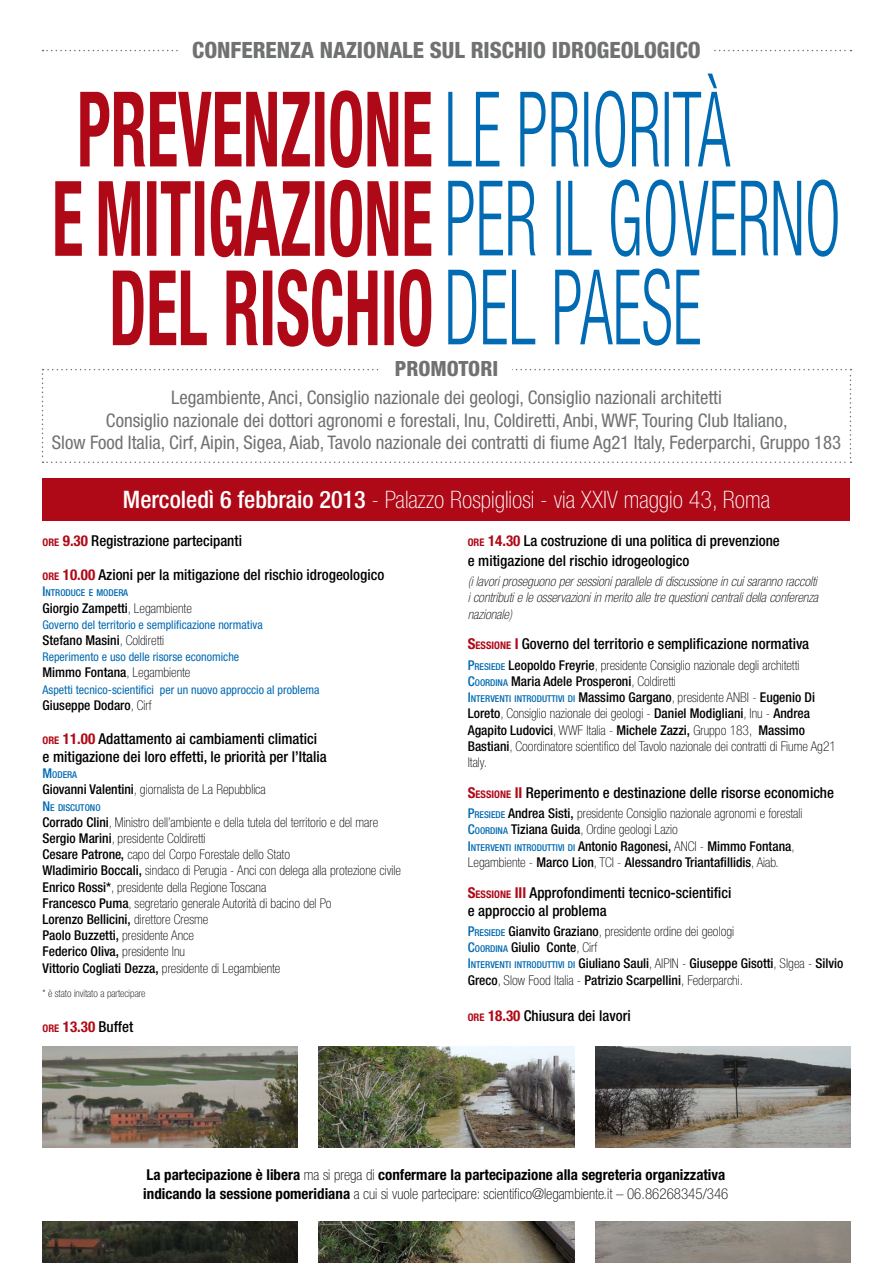
<style>
.page{position:relative;width:893px;height:1263px;background:#fff}
.page>*{position:absolute;margin:0;border:0;box-sizing:border-box;transform-origin:0 0}
.t1{font:100 condensed 24.15px "Helvetica Neue LT Std";color:#fff}
.t2{font:800 condensed 22.5px "Helvetica Neue LT Std";color:#707172}
.t3{font:800 condensed 21px "Helvetica Neue LT Std";color:#707172}
.t4{font:condensed 18.75px/22.5px "Helvetica Neue LT Std";color:#707172;text-align:center}
.t5{font:500 condensed 15px/18px "Helvetica Neue LT Std";color:#000}
.t6{font:700 condensed 15px/19.5px "Helvetica Neue LT Std";color:#000}
.t7{font:100 condensed 13.5px/16.2px "Helvetica Neue LT Std";color:#000}
.t8{font:500 condensed 13.5px/16.2px "Helvetica Neue LT Std";color:#000}
.t9{font:italic 100 condensed 13.5px/16.2px "Helvetica Neue LT Std";color:#000;text-align:justify}
.t10{font:condensed 12px "Helvetica Neue LT Std";color:#006ab3}
.t11{font:100 condensed 10.5px "Helvetica Neue LT Std";color:#000}
.t12{font:500 condensed 9.45px "Helvetica Neue LT Std";color:#006ab3}
.s1{font-weight:500}
.s2{font-weight:700;font-size:10.5px;color:#af0917}
.s3{font-weight:700;color:#af0917}
.s4{font-size:13.5px}
.s5{font-weight:100}
.s6{font-weight:500;color:#006ab3}
.s7{font-weight:500;font-size:9.45px;color:#006ab3}
.s8{font-size:13.5px;color:#000}
.s9{font-weight:100;font-size:13.5px;color:#000}
.s10{color:#006ab3}
.s11{font-size:9.45px;color:#006ab3}
</style>
<div class="page">
<img style="left:43px;top:1047px;width:255px;height:216px">
<img style="left:319px;top:1047px;width:255px;height:216px">
<img style="left:595px;top:1047px;width:255px;height:216px">
<div style="left:0;top:1148px;width:893px;height:72px;background:#fff"></div>
<div style="left:43px;top:478px;width:807px;height:42px;background:#af0917"></div>
<svg style="left:43px;top:50px;width:808px;height:1px"></svg>
<div style="left:179px;top:29px;width:534px;height:42px;background:#fff"></div>
<svg style="left:42px;top:369px;width:809px;height:94px"></svg>
<div style="left:381px;top:361px;width:131px;height:15px;background:#fff"></div>
<svg style="left:113px;top:269px;width:318px;height:78px"></svg>
<svg style="left:55px;top:180px;width:376px;height:77px"></svg>
<svg style="left:80px;top:90px;width:351px;height:78px"></svg>
<svg style="left:448px;top:268px;width:252px;height:78px"></svg>
<svg style="left:448px;top:180px;width:390px;height:77px"></svg>
<svg style="left:448px;top:74px;width:282px;height:94px"></svg>
<h2 class="t2" style="left:192px;top:36px;width:510px">CONFERENZA NAZIONALE SUL RISCHIO IDROGEOLOGICO</h2>
<h3 class="t3" style="left:395px;top:356px;width:84px">PROMOTORI</h3>
<p class="t4" style="left:52px;top:386px;width:791px">Legambiente, Anci, Consiglio nazionale dei geologi, Consiglio nazionali architetti<br>Consiglio nazionale dei dottori agronomi e forestali, Inu, Coldiretti, Anbi, WWF, Touring Club Italiano,<br>Slow Food Italia, Cirf, Aipin, Sigea, Aiab, Tavolo nazionale dei contratti di fiume Ag21 Italy, Federparchi, Gruppo 183</p>
<h1 class="t1" style="left:123px;top:486px;width:649px"><span class="s1">Mercoledì 6 febbraio 2013</span> - Palazzo Rospigliosi - via XXIV maggio 43, Roma</h1>
<p class="t5" style="left:43px;top:531px;width:201px"><span class="s2">ORE</span> <span class="s3">9.30</span> Registrazione partecipanti</p>
<p class="t5" style="left:43px;top:566px;width:343px"><span class="s2">ORE</span> <span class="s3">10.00</span> Azioni per la mitigazione del rischio idrogeologico</p>
<p class="t12" style="left:43px;top:587px;width:87px"><span class="s4">I</span>NTRODUCE E MODERA</p>
<p class="t8" style="left:43px;top:599px;width:151px">Giorgio Zampetti<span class="s5">, Legambiente</span></p>
<p class="t10" style="left:43px;top:618px;width:222px">Governo del territorio e semplificazione normativa</p>
<p class="t8" style="left:43px;top:632px;width:123px">Stefano Masini<span class="s5">, Coldiretti</span></p>
<p class="t10" style="left:43px;top:650px;width:198px">Reperimento e uso delle risorse economiche</p>
<p class="t8" style="left:43px;top:664px;width:149px">Mimmo Fontana<span class="s5">, Legambiente</span></p>
<p class="t10" style="left:43px;top:682px;width:278px">Aspetti tecnico-scientifici per un nuovo approccio al problema</p>
<p class="t8" style="left:43px;top:697px;width:110px">Giuseppe Dodaro<span class="s5">, Cirf</span></p>
<p class="t5" style="left:43px;top:729px;width:286px"><span class="s2">ORE</span> <span class="s3">11.00</span> Adattamento ai cambiamenti climatici e mitigazione dei loro effetti, le priorità per l’Italia</p>
<p class="t12" style="left:43px;top:769px;width:36px"><span class="s4">M</span>ODERA</p>
<p class="t7" style="left:43px;top:781px;width:225px"><span class="s1">Giovanni Valentini</span>, giornalista de La Repubblica</p>
<p class="t12" style="left:43px;top:802px;width:60px"><span class="s4">N</span> E DISCUTONO</p>
<p class="t7" style="left:43px;top:814px;width:360px"><span class="s1">Corrado Clini</span>, Ministro dell’ambiente e della tutela del territorio e del mare <span class="s1">Sergio Marini</span>, presidente Coldiretti<br><span class="s1">Cesare Patrone,</span> capo del Corpo Forestale dello Stato<br><span class="s1">Wladimirio Boccali,</span> sindaco di Perugia - Anci con delega alla protezione civile <span class="s1">Enrico Rossi*</span>, presidente della Regione Toscana<br><span class="s1">Francesco Puma</span>, segretario generale Autorità di bacino del Po<br><span class="s1">Lorenzo Bellicini,</span> direttore Cresme<br><span class="s1">Paolo Buzzetti,</span> presidente Ance<br><span class="s1">Federico Oliva,</span> presidente Inu<br><span class="s1">Vittorio Cogliati Dezza,</span> presidente di Legambiente</p>
<p class="t11" style="left:43px;top:988px;width:105px">* è stato invitato a partecipare</p>
<p class="t5" style="left:43px;top:1017px;width:92px"><span class="s2">ORE</span> <span class="s3">13.30</span> Buffet</p>
<p class="t5" style="left:468px;top:530px;width:314px;line-height:19.8px"><span class="s2">ORE</span> <span class="s3">14.30</span> La costruzione di una politica di prevenzione e mitigazione del rischio idrogeologico</p>
<p class="t9" style="left:468px;top:574px;width:352px">(i lavori proseguono per sessioni parallele di discussione in cui saranno raccolti i contributi e le osservazioni in merito alle tre questioni centrali della conferenza nazionale)</p>
<p class="t5" style="left:468px;top:635px;width:343px"><span class="s3">S</span><span class="s2">ESSIONE</span> <span class="s3">I</span> Governo del territorio e semplificazione normativa</p>
<p class="t7" style="left:468px;top:657px;width:333px"><span class="s6">P</span><span class="s7">RESIEDE</span> <span class="s1">Leopoldo Freyrie</span>, presidente Consiglio nazionale degli architetti<br><span class="s6">C</span><span class="s7">OORDINA</span> <span class="s1">Maria Adele Prosperoni</span>, Coldiretti</p>
<p class="t12" style="left:468px;top:693px;width:349px"><span class="s4">I</span>NTERVENTI INTRODUTTIVI DI <span class="s8">Massimo Gargano</span><span class="s9">, presidente ANBI -</span> <span class="s8">Eugenio Di</span></p>
<p class="t7" style="left:468px;top:705px;width:370px"><span class="s1">Loreto</span>, Consiglio nazionale dei geologi - <span class="s1">Daniel Modigliani</span>, Inu - <span class="s1">Andrea Agapito Ludovici</span>, WWF Italia - <span class="s1">Michele Zazzi,</span> Gruppo 183, <span class="s1">Massimo Bastiani</span>, Coordinatore scientifico del Tavolo nazionale dei contratti di Fiume Ag21<br>Italy.</p>
<p class="t5" style="left:468px;top:783px;width:368px"><span class="s3">S</span><span class="s2">ESSIONE</span> <span class="s3">II</span> Reperimento e destinazione delle risorse economiche</p>
<p class="t7" style="left:468px;top:805px;width:336px"><span class="s6">P</span><span class="s7">RESIEDE</span> <span class="s1">Andrea Sisti,</span> presidente Consiglio nazionale agronomi e forestali <span class="s6">C</span><span class="s7">OORDINA</span> <span class="s1">Tiziana Guida</span>, Ordine geologi Lazio<br><span class="s6">I</span><span class="s7">NTERVENTI INTRODUTTIVI DI</span> <span class="s1">Antonio Ragonesi,</span> ANCI - <span class="s1">Mimmo Fontana</span>, Legambiente - <span class="s1">Marco Lion</span>, TCI - <span class="s1">Alessandro Triantafillidis</span>, Aiab.</p>
<p class="t5" style="left:468px;top:883px;width:265px"><span class="s3">S</span><span class="s2">ESSIONE</span> <span class="s3">III</span> Approfondimenti tecnico-scientifici e approccio al problema</p>
<p class="t8" style="left:468px;top:923px;width:377px"><span class="s10">P</span><span class="s11">RESIEDE</span> Gianvito Graziano<span class="s5">, presidente ordine dei geologi<br></span><span class="s10">C</span><span class="s11">OORDINA</span> Giulio Conte<span class="s5">, Cirf<br></span><span class="s10">I</span><span class="s11">NTERVENTI INTRODUTTIVI DI</span> Giuliano Sauli<span class="s5">, AIPIN -</span> Giuseppe Gisotti<span class="s5">, SIgea -</span> Silvio Greco<span class="s5">, Slow Food Italia -</span> Patrizio Scarpellini<span class="s5">, Federparchi.</span></p>
<p class="t5" style="left:468px;top:1006px;width:164px"><span class="s2">ORE</span> <span class="s3">18.30</span> Chiusura dei lavori</p>
<p class="t6" style="left:143px;top:1164px;width:587px">La partecipazione è libera <span class="s5">ma si prega di</span> confermare la partecipazione alla segreteria organizzativa indicando la sessione pomeridiana <span class="s5">a cui si vuole partecipare: scientifico@legambiente.it – 06.86268345/346</span></p>
</div>
